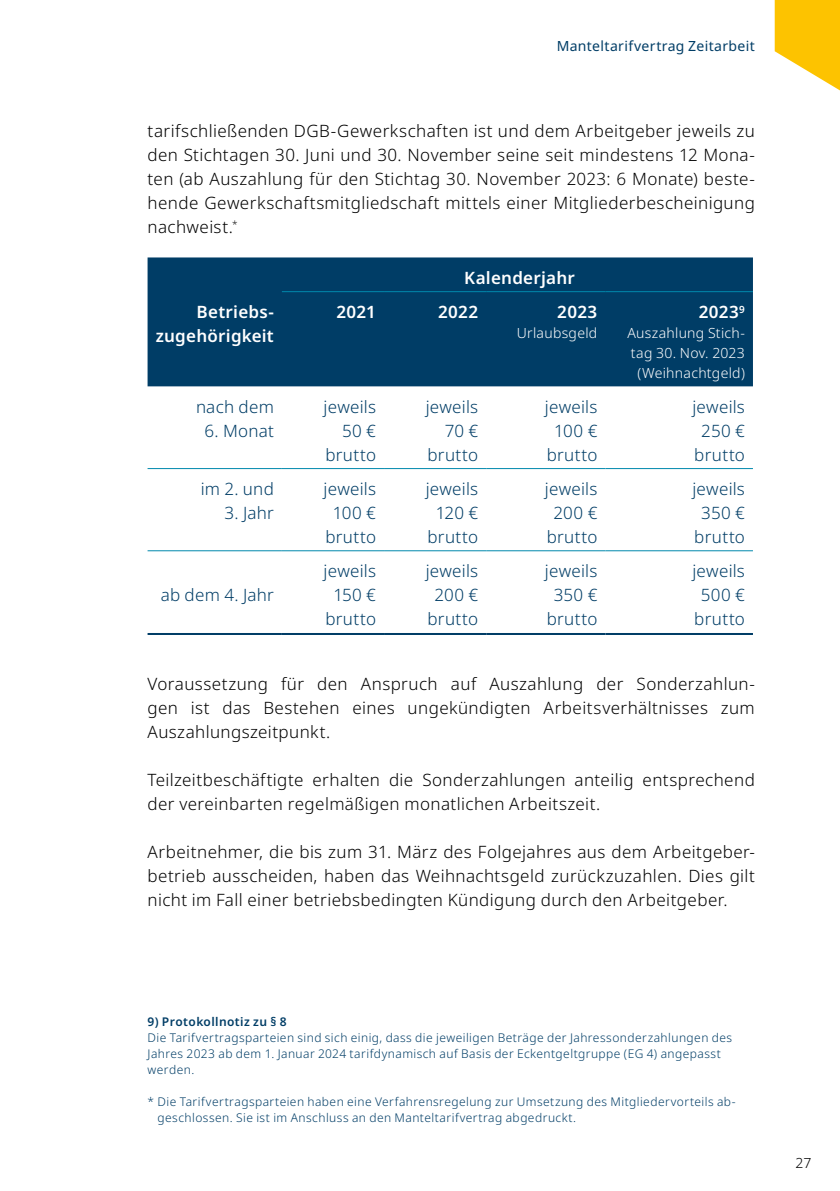
<style>
.page{position:relative;width:840px;height:1191px;background:#fff}
.page>*{position:absolute;margin:0;border:0;box-sizing:border-box;transform-origin:0 0}
.Fließtext{font:300 17px/24px "Noto Sans";letter-spacing:.025em;color:#000;text-align:justify}
.t1{font:300 17px/24px "Noto Sans";letter-spacing:.015em;color:#003d66;text-align:center}
.t2{font:600 17px/24px "Noto Sans";letter-spacing:.015em;color:#fff;text-align:right}
.t3{font:300 14px/20px "Noto Sans";letter-spacing:.02em;color:#fff}
.t4{font:14px "Noto Sans";letter-spacing:.02em;color:#003d66}
.t5{font:300 14px "Noto Sans";color:#000}
.Fußnote{font:300 12px/16px "Noto Sans";letter-spacing:.035em;color:#003d66}
.Fußnote-2{font:600 12px "Noto Sans";letter-spacing:.035em;color:#003d66}
</style>
<div class="page">
<svg style="left:774px;top:0;width:65px;height:90px"></svg>
<div style="left:147px;top:257px;width:605px;height:129px;background:#003d66"></div>
<hr style="left:282px;top:291px;width:102px;height:1px;background:#0089ad">
<hr style="left:384px;top:291px;width:102px;height:1px;background:#0089ad">
<hr style="left:486px;top:291px;width:119px;height:1px;background:#0089ad">
<hr style="left:605px;top:291px;width:147px;height:1px;background:#0089ad">
<hr style="left:147px;top:550px;width:135px;height:1px;background:#0089ad">
<hr style="left:282px;top:550px;width:102px;height:1px;background:#0089ad">
<hr style="left:384px;top:550px;width:102px;height:1px;background:#0089ad">
<hr style="left:486px;top:550px;width:119px;height:1px;background:#0089ad">
<hr style="left:605px;top:550px;width:147px;height:1px;background:#0089ad">
<hr style="left:147px;top:468px;width:135px;height:1px;background:#0089ad">
<hr style="left:282px;top:468px;width:102px;height:1px;background:#0089ad">
<hr style="left:384px;top:468px;width:102px;height:1px;background:#0089ad">
<hr style="left:486px;top:468px;width:119px;height:1px;background:#0089ad">
<hr style="left:605px;top:468px;width:147px;height:1px;background:#0089ad">
<hr style="left:147px;top:633px;width:135px;height:2px;background:#003d66">
<hr style="left:282px;top:633px;width:102px;height:2px;background:#003d66">
<hr style="left:384px;top:633px;width:102px;height:2px;background:#003d66">
<hr style="left:486px;top:633px;width:119px;height:2px;background:#003d66">
<hr style="left:605px;top:633px;width:147px;height:2px;background:#003d66">
<p class="t4" style="left:556px;top:38px;width:199px">Manteltarifvertrag Zeitarbeit</p>
<p class="Fließtext" style="left:147px;top:120px;width:608px">tarifschließenden DGB-Gewerkschaften ist und dem Arbeitgeber jeweils zu den Stichtagen 30. Juni und 30. November seine seit mindestens 12 Mona&shy;ten (ab Auszahlung für den Stichtag 30. November 2023: 6 Monate) beste&shy;hende Gewerkschaftsmitgliedschaft mittels einer Mitgliederbescheinigung nachweist.<sup>*</sup></p>
<p class="t2" style="left:464px;top:266px;width:112px">Kalenderjahr</p>
<p class="t2" style="left:156px;top:300px;width:119px">Betriebs&shy;zugehörigkeit</p>
<p class="t2" style="left:336px;top:300px;width:41px">2021</p>
<p class="t2" style="left:438px;top:300px;width:42px">2022</p>
<p class="t2" style="left:557px;top:300px;width:42px">2023</p>
<p class="t3" style="left:516px;top:323px;width:82px">Urlaubsgeld</p>
<p class="t1" style="left:196px;top:395px;width:79px">nach dem</p>
<p class="t1" style="left:204px;top:419px;width:71px">6. Monat</p>
<p class="t1" style="left:200px;top:477px;width:75px">im 2. und</p>
<p class="t1" style="left:224px;top:501px;width:51px">3. Jahr</p>
<p class="t1" style="left:161px;top:583px;width:115px">ab dem 4. Jahr</p>
<p class="t1" style="left:323px;top:395px;width:54px;text-align:right">jeweils<br>50 € brutto</p>
<p class="t1" style="left:425px;top:395px;width:54px;text-align:right">jeweils<br>70 € brutto</p>
<p class="t1" style="left:544px;top:395px;width:54px">jeweils<br>100 €</p>
<p class="t1" style="left:546px;top:443px;width:52px">brutto</p>
<p class="t1" style="left:323px;top:477px;width:54px">jeweils<br>100 € brutto</p>
<p class="t1" style="left:425px;top:477px;width:54px">jeweils<br>120 € brutto</p>
<p class="t1" style="left:544px;top:477px;width:54px">jeweils<br>200 €</p>
<p class="t1" style="left:546px;top:525px;width:52px">brutto</p>
<p class="t1" style="left:323px;top:559px;width:54px">jeweils<br>150 € brutto</p>
<p class="t1" style="left:425px;top:559px;width:54px">jeweils<br>200 € brutto</p>
<p class="t1" style="left:544px;top:559px;width:54px">jeweils<br>350 €</p>
<p class="t1" style="left:546px;top:607px;width:52px">brutto</p>
<p class="t2" style="left:698px;top:300px;width:48px">2023<sup>9</sup></p>
<p class="t3" style="left:627px;top:323px;width:119px">Auszahlung Stich&shy;tag 30. Nov. 2023</p>
<p class="t3" style="left:637px;top:363px;width:109px">(Weihnachtgeld)</p>
<p class="t1" style="left:692px;top:395px;width:54px">jeweils<br>250 €</p>
<p class="t1" style="left:694px;top:443px;width:52px">brutto</p>
<p class="t1" style="left:692px;top:477px;width:54px">jeweils<br>350 €</p>
<p class="t1" style="left:694px;top:525px;width:52px">brutto</p>
<p class="t1" style="left:692px;top:559px;width:54px">jeweils<br>500 €</p>
<p class="t1" style="left:694px;top:607px;width:52px">brutto</p>
<p class="Fließtext" style="left:147px;top:672px;width:608px">Voraussetzung für den Anspruch auf Auszahlung der Sonderzahlun&shy;gen ist das Bestehen eines ungekündigten Arbeitsverhältnisses zum Auszahlungszeitpunkt.</p>
<p class="Fließtext" style="left:147px;top:768px;width:608px">Teilzeitbeschäftigte erhalten die Sonderzahlungen anteilig entsprechend der vereinbarten regelmäßigen monatlichen Arbeitszeit.</p>
<p class="Fließtext" style="left:147px;top:840px;width:608px">Arbeitnehmer, die bis zum 31. März des Folgejahres aus dem Arbeitgeber&shy;betrieb ausscheiden, haben das Weihnachtsgeld zurückzuzahlen. Dies gilt nicht im Fall einer betriebsbedingten Kündigung durch den Arbeitgeber.</p>
<p class="Fußnote-2" style="left:147px;top:1014px;width:140px">9) Protokollnotiz zu § 8</p>
<p class="Fußnote" style="left:147px;top:1029px;width:586px">Die Tarifvertragsparteien sind sich einig, dass die jeweiligen Beträge der Jahressonderzahlungen des<br>Jahres 2023 ab dem 1. Januar 2024 tarifdynamisch auf Basis der Eckentgeltgruppe (EG 4) angepasst werden.</p>
<p class="Fußnote" style="left:157px;top:1093px;width:579px;text-indent:-10px">* Die Tarifvertragsparteien haben eine Verfahrensregelung zur Umsetzung des Mitgliedervorteils ab&shy;geschlossen. Sie ist im Anschluss an den Manteltarifvertrag abgedruckt.</p>
<p class="t5" style="left:795px;top:1155px;width:17px">27</p>
</div>
